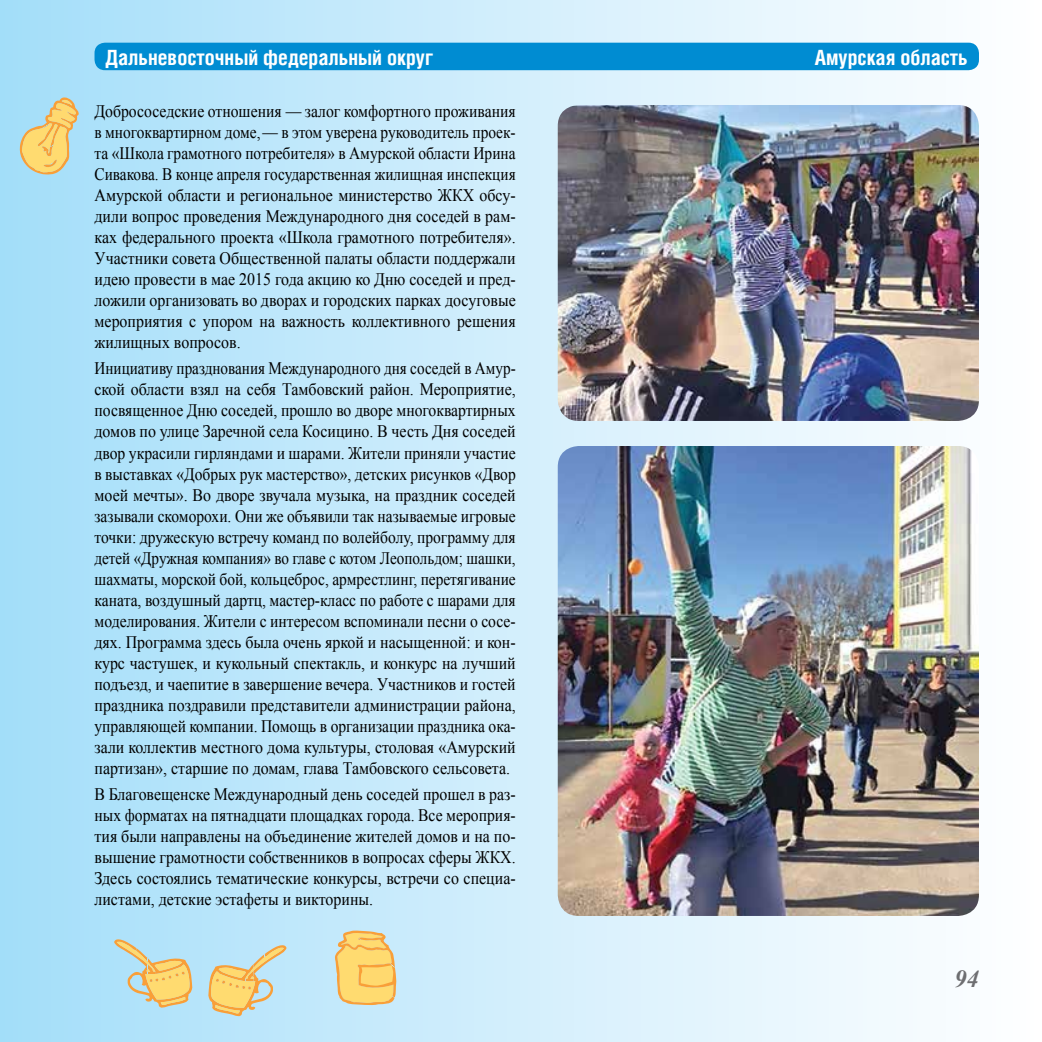
<style>
.page{position:relative;width:1042px;height:1042px;background:#fff}
.page>*{position:absolute;margin:0;border:0;box-sizing:border-box;transform-origin:0 0}
.t1{font:italic 700 24.5px "Times New Roman";color:#6d6e71}
.t2{font:700 condensed 21px "Helios Cond";color:#fff}
.t3{font:17.5px/21px "Times New Roman";color:#000;text-align:justify;scale:.87 1}
.t4{font:17.5px/21px "Times New Roman";color:#000;text-align:justify;scale:.9 1}
.t5{font:17.5px/21px "Times New Roman";color:#000;text-align:justify;scale:.91 1}
</style>
<div class="page">
<div style="left:0;top:0;width:1042px;height:1042px;background:linear-gradient(to right,#a5def9,#fff)"></div>
<svg style="left:335px;top:930px;width:61px;height:75px"></svg>
<svg style="left:208px;top:943px;width:78px;height:74px"></svg>
<svg style="left:114px;top:937px;width:78px;height:72px"></svg>
<svg style="left:19px;top:96px;width:60px;height:79px"></svg>
<div style="left:94px;top:43px;width:885px;height:27px;background:#008cd2;border-radius:10px"></div>
<img style="left:558px;top:446px;width:421px;height:470px">
<img style="left:558px;top:105px;width:421px;height:316px">
<p class="t2" style="left:105px;top:45px;width:329px">Дальневосточный федеральный округ</p>
<p class="t2" style="left:815px;top:45px;width:155px">Амурская область</p>
<p class="t4" style="left:94px;top:101px;width:469px">Добрососедские отношения — залог комфортного проживания в многоквартирном доме,— в этом уверена руководитель проек&shy;та «Школа грамотного потребителя» в Амурской области Ирина Сивакова. В конце апреля государственная жилищная инспекция Амурской области и региональное министерство ЖКХ обсу&shy;дили вопрос проведения Международного дня соседей в рам&shy;ках федерального проекта «Школа грамотного потребителя».<br>Участники совета Общественной палаты области поддержали идею провести в мае 2015 года акцию ко Дню соседей и пред&shy;ложили организовать во дворах и городских парках досуговые мероприятия с упором на важность коллективного решения жилищных вопросов.</p>
<p class="t3" style="left:94px;top:358px;width:486px">Инициативу празднования Международного дня соседей в Амур&shy;ской области взял на себя Тамбовский район. Мероприятие, посвященное Дню соседей, прошло во дворе многоквартирных домов по улице Заречной села Косицино. В честь Дня соседей двор украсили гирляндами и шарами. Жители приняли участие в выставках «Добрых рук мастерство», детских рисунков «Двор моей мечты». Во дворе звучала музыка, на праздник соседей зазывали скоморохи. Они же объявили так называемые игровые точки: дружескую встречу команд по волейболу, программу для детей «Дружная компания» во главе с котом Леопольдом; шашки, шахматы, морской бой, кольцеброс, армрестлинг, перетягивание каната, воздушный дартц, мастер-класс по работе с шарами для моделирования. Жители с интересом вспоминали песни о сосе&shy;дях. Программа здесь была очень яркой и насыщенной: и кон&shy;курс частушек, и кукольный спектакль, и конкурс на лучший подъезд, и чаепитие в завершение вечера. Участников и гостей праздника поздравили представители администрации района, управляющей компании. Помощь в организации праздника ока&shy;зали коллектив местного дома культуры, столовая «Амурский партизан», старшие по домам, глава Тамбовского сельсовета.</p>
<p class="t5" style="left:94px;top:783px;width:464px">В Благовещенске Международный день соседей прошел в раз&shy;ных форматах на пятнадцати площадках города. Все мероприя&shy;тия были направлены на объединение жителей домов и на по&shy;вышение грамотности собственников в вопросах сферы ЖКХ.<br>Здесь состоялись тематические конкурсы, встречи со специа&shy;листами, детские эстафеты и викторины.</p>
<h1 class="t1" style="left:954px;top:962px;width:26px">94</h1>
</div>
